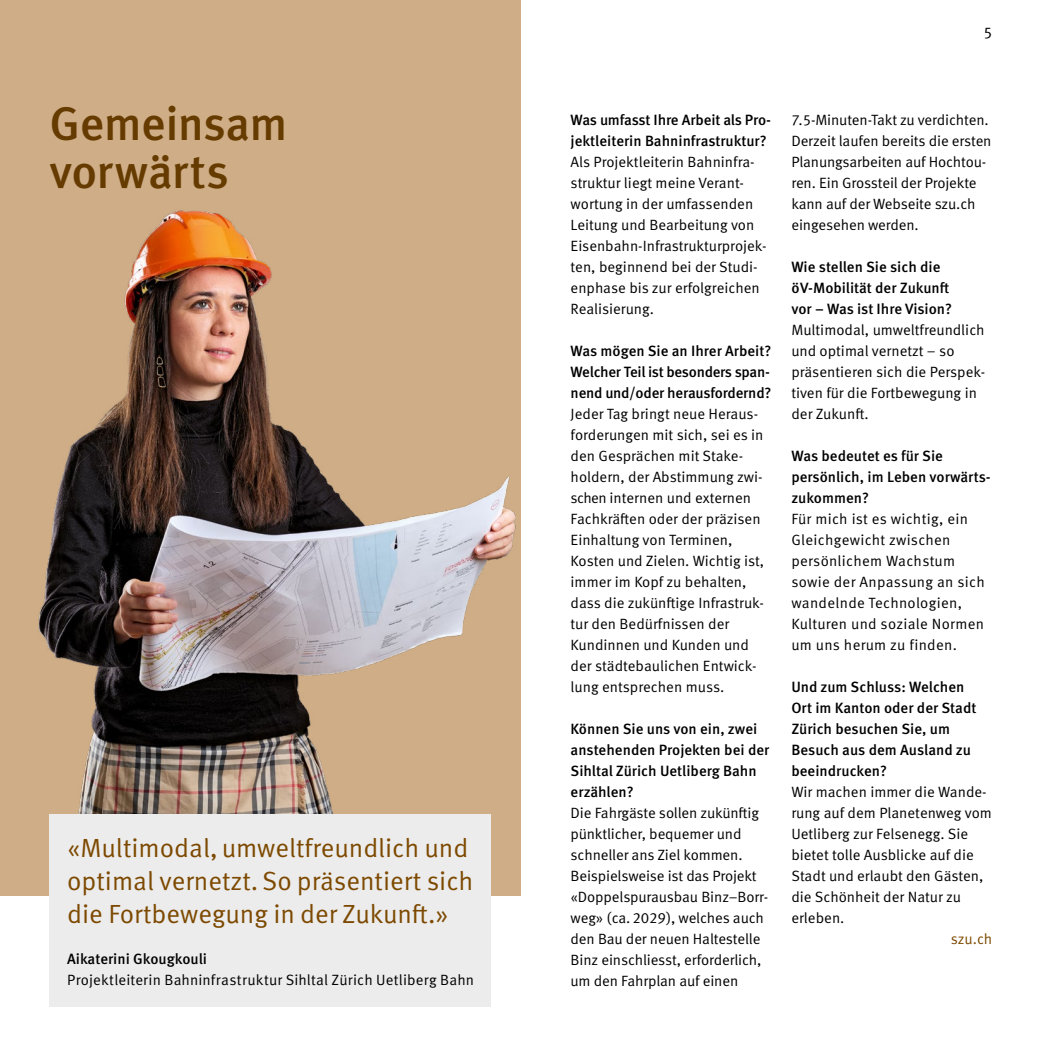
<style>
.page{position:relative;width:1042px;height:1042px;background:#fff}
.page>*{position:absolute;margin:0;border:0;box-sizing:border-box;transform-origin:0 0}
._2_Einleitung{font:500 47.25px/48.1px "Meta OT";letter-spacing:-.015em;color:#663b00}
.Lauftext_farbig{font:26.25px/33.2px "Meta OT";color:#7d4900}
.t1{font:15.75px "Meta OT";color:#000}
.Lauftext_regular{font:14.88px/21px "Meta OT";color:#000}
.Lauftext_medium{font:500 14.88px/21px "Meta OT";letter-spacing:-.005em;color:#000}
.Lauftext_regular-2{font:14.88px/21px "Meta OT";letter-spacing:.02em;color:#000}
.Lauftext_regular-3{font:14.88px "Meta OT";color:#7d4900}
</style>
<div class="page">
<div style="left:0;top:0;width:521px;height:895px;background:#cead87"></div>
<img style="left:38px;top:210px;width:478px;height:685px">
<div style="left:50px;top:815px;width:441px;height:192px;background:#ececec"></div>
<p class="_2_Einleitung" style="left:50px;top:100px;width:239px">Gemeinsam vorwärts</p>
<p class="Lauftext_farbig" style="left:67px;top:831px;width:408px">«Multimodal, umweltfreundlich und optimal vernetzt. So präsentiert sich die Fortbewegung in der Zukunft.»</p>
<p class="Lauftext_medium" style="left:67px;top:949px;width:141px">Aikaterini Gkougkouli</p>
<p class="Lauftext_regular" style="left:67px;top:970px;width:408px">Projektleiterin Bahninfrastruktur Sihltal Zürich Uetliberg Bahn</p>
<p class="t1" style="left:983px;top:23px;width:10px">5</p>
<p class="Lauftext_medium" style="left:570px;top:109px;width:202px">Was umfasst Ihre Arbeit als Pro&shy;jektleiterin Bahninfrastruktur?</p>
<p class="Lauftext_regular" style="left:570px;top:151px;width:197px">Als Projektleiterin Bahninfra&shy;struktur liegt meine Verant&shy;wortung in der umfassenden<br>Leitung und Bearbeitung von<br>Eisenbahn-Infrastrukturprojek&shy;ten, beginnend bei der Studi&shy;enphase bis zur erfolgreichen<br>Realisierung.</p>
<p class="Lauftext_medium" style="left:570px;top:340px;width:202px;text-align:justify">Was mögen Sie an Ihrer Arbeit?<br>Welcher Teil ist besonders span&shy;nend und/oder herausfordernd?</p>
<p class="Lauftext_regular" style="left:570px;top:403px;width:195px">Jeder Tag bringt neue Heraus&shy;forderungen mit sich, sei es in den Gesprächen mit Stake&shy;holdern, der Abstimmung zwi&shy;schen internen und externen<br>Fachkräften oder der präzisen<br>Einhaltung von Terminen,<br>Kosten und Zielen. Wichtig ist, immer im Kopf zu behalten, dass die zukünftige Infrastruk&shy;tur den Bedürfnissen der<br>Kundinnen und Kunden und der städtebaulichen Entwick&shy;lung entsprechen muss.</p>
<p class="Lauftext_medium" style="left:570px;top:718px;width:200px">Können Sie uns von ein, zwei anstehenden Projekten bei der<br>Sihltal Zürich Uetliberg Bahn erzählen?</p>
<p class="Lauftext_regular" style="left:570px;top:802px;width:199px">Die Fahrgäste sollen zukünftig pünktlicher, bequemer und schneller ans Ziel kommen.<br>Beispielsweise ist das Projekt «Doppelspurausbau Binz–Borr&shy;weg» (ca. 2029), welches auch den Bau der neuen Haltestelle<br>Binz einschliesst, erforderlich, um den Fahrplan auf einen</p>
<p class="Lauftext_regular" style="left:791px;top:109px;width:202px">7.5-Minuten-Takt zu verdichten.<br>Derzeit laufen bereits die ersten<br>Planungsarbeiten auf Hochtou&shy;ren. Ein Grossteil der Projekte kann auf der Webseite szu.ch eingesehen werden.</p>
<p class="Lauftext_medium" style="left:791px;top:256px;width:162px">Wie stellen Sie sich die öV-Mobilität der Zukunft vor – Was ist Ihre Vision?</p>
<p class="Lauftext_regular" style="left:791px;top:319px;width:195px">Multimodal, umweltfreundlich und optimal vernetzt – so präsentieren sich die Perspek&shy;tiven für die Fortbewegung in der Zukunft.</p>
<p class="Lauftext_medium" style="left:791px;top:445px;width:201px">Was bedeutet es für Sie persönlich, im Leben vorwärts&shy;zukommen?</p>
<p class="Lauftext_regular-2" style="left:791px;top:508px;width:195px">Für mich ist es wichtig, ein<br>Gleichgewicht zwischen persönlichem Wachstum sowie der Anpassung an sich wandelnde Technologien,<br>Kulturen und soziale Normen um uns herum zu finden.</p>
<p class="Lauftext_medium" style="left:791px;top:676px;width:186px">Und zum Schluss: Welchen<br>Ort im Kanton oder der Stadt<br>Zürich besuchen Sie, um<br>Besuch aus dem Ausland zu beeindrucken?</p>
<p class="Lauftext_regular" style="left:791px;top:781px;width:202px">Wir machen immer die Wande&shy;rung auf dem Planetenweg vom<br>Uetliberg zur Felsenegg. Sie bietet tolle Ausblicke auf die<br>Stadt und erlaubt den Gästen, die Schönheit der Natur zu erleben.</p>
<p class="Lauftext_regular-3" style="left:951px;top:930px;width:43px">szu.ch</p>
</div>
